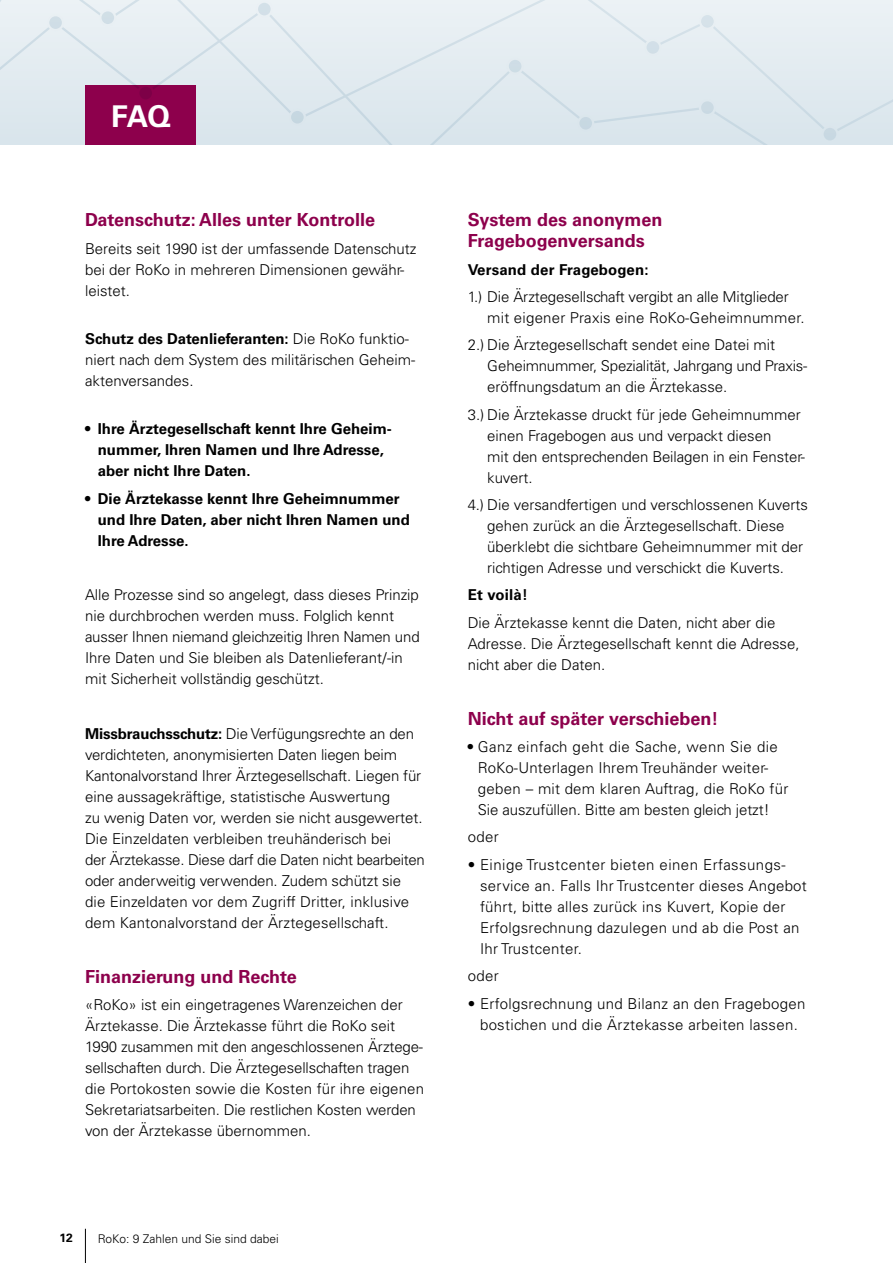
<style>
.page{position:relative;width:893px;height:1263px;background:#fff}
.page>*{position:absolute;margin:0;border:0;box-sizing:border-box;transform-origin:0 0}
.Headline_Negativ{font:700 30px "Univers";color:#fff}
.Titel_Rot{font:700 18px/21px "Univers";color:#8d004c}
.Lauftext{font:300 15px/21px "Univers";color:#000}
.Lauftext-2{font:300 15px/21px "Univers";letter-spacing:.02em;color:#000}
.Lauftext_Bold{font:700 15px/21px "Univers";color:#000}
.Lauftext-3{font:700 15px "Univers";letter-spacing:.01em;color:#000}
.t1{font:300 12px "Univers";color:#000}
.t2{font:700 12px "Univers";color:#000}
.s1{font-weight:700}
</style>
<div class="page">
<hr style="left:85px;top:1229px;width:1px;height:34px;background:#000">
<div style="left:0;top:0;width:893px;height:6px;background:#ecf2f5"></div>
<svg style="left:0;top:6px;width:893px;height:139px;background:#dcdee7"></svg>
<svg style="left:48px;top:15px;width:15px;height:15px"></svg>
<div style="left:47px;top:14px;width:17px;height:17px;border:2px solid #fff;border-radius:50%"></div>
<div style="left:138px;top:86px;width:15px;height:15px;background:#7d0047;border-radius:50%"></div>
<div style="left:137px;top:85px;width:17px;height:17px;border:2px solid #fff;border-radius:50%"></div>
<div style="left:257px;top:2px;width:15px;height:15px;background:#d9e5ec;border-radius:50%"></div>
<div style="left:256px;top:1px;width:17px;height:17px;border:2px solid #fff;border-radius:50%"></div>
<svg style="left:508px;top:59px;width:15px;height:15px"></svg>
<div style="left:507px;top:58px;width:17px;height:17px;border:2px solid #fff;border-radius:50%"></div>
<svg style="left:578px;top:116px;width:15px;height:15px"></svg>
<div style="left:577px;top:115px;width:17px;height:17px;border:2px solid #fff;border-radius:50%"></div>
<svg style="left:700px;top:100px;width:15px;height:15px"></svg>
<div style="left:699px;top:99px;width:17px;height:17px;border:2px solid #fff;border-radius:50%"></div>
<p class="Headline_Negativ" style="left:111px;top:99px;width:61px">FAQ</p>
<p class="Titel_Rot" style="left:85px;top:209px;width:291px">Datenschutz: Alles unter Kontrolle</p>
<p class="Lauftext" style="left:85px;top:238px;width:333px">Bereits seit 1990 ist der umfassende Datenschutz bei der RoKo in mehreren Dimensionen gewähr&shy;leistet.</p>
<p class="Lauftext" style="left:85px;top:328px;width:332px"><span class="s1">Schutz des Datenlieferanten:</span> Die RoKo funktio&shy;niert nach dem System des militärischen Geheim&shy;aktenversandes.</p>
<p class="Lauftext_Bold" style="left:98px;top:419px;width:294px;text-indent:-13px">• Ihre Ärztegesellschaft kennt Ihre Geheim&shy;nummer, Ihren Namen und Ihre Adresse, aber nicht Ihre Daten.</p>
<p class="Lauftext_Bold" style="left:98px;top:488px;width:314px;text-indent:-13px">• Die Ärztekasse kennt Ihre Geheimnummer und Ihre Daten, aber nicht Ihren Namen und<br>Ihre Adresse.</p>
<p class="Lauftext" style="left:85px;top:585px;width:336px">Alle Prozesse sind so angelegt, dass dieses Prinzip nie durchbrochen werden muss. Folglich kennt ausser Ihnen niemand gleichzeitig Ihren Namen und Ihre Daten und Sie bleiben als Datenlieferant/-in mit Sicherheit vollständig geschützt.</p>
<p class="Lauftext" style="left:85px;top:723px;width:341px"><span class="s1">Missbrauchsschutz:</span> Die Verfügungsrechte an den verdichteten, anonymisierten Daten liegen beim Kantonalvorstand Ihrer Ärztegesellschaft. Liegen für eine aussagekräftige, statistische Auswertung<br>zu wenig Daten vor, werden sie nicht ausgewertet.<br>Die Einzeldaten verbleiben treuhänderisch bei<br>der Ärztekasse. Diese darf die Daten nicht bearbeiten oder anderweitig verwenden. Zudem schützt sie die Einzeldaten vor dem Zugriff Dritter, inklusive dem Kantonalvorstand der Ärztegesellschaft.</p>
<p class="Titel_Rot" style="left:85px;top:966px;width:213px">Finanzierung und Rechte</p>
<p class="Lauftext" style="left:85px;top:994px;width:340px">«RoKo» ist ein eingetragenes Warenzeichen der Ärztekasse. Die Ärztekasse führt die RoKo seit 1990 zusammen mit den angeschlossenen Ärztege&shy;sellschaften durch. Die Ärztegesellschaften tragen die Portokosten sowie die Kosten für ihre eigenen Sekretariatsarbeiten. Die restlichen Kosten werden von der Ärztekasse übernommen.</p>
<p class="t2" style="left:60px;top:1231px;width:15px">12</p>
<p class="t1" style="left:98px;top:1231px;width:182px">RoKo: 9 Zahlen und Sie sind dabei</p>
<p class="Titel_Rot" style="left:468px;top:209px;width:196px">System des anonymen<br>Fragebogenversands</p>
<p class="Lauftext-3" style="left:468px;top:260px;width:182px">Versand der Fragebogen:</p>
<p class="Lauftext" style="left:487px;top:286px;width:319px;text-indent:-20px">1.) Die Ärztegesellschaft vergibt an alle Mitglieder mit eigener Praxis eine RoKo-Geheimnummer.</p>
<p class="Lauftext" style="left:487px;top:334px;width:321px;text-indent:-20px">2.) Die Ärztegesellschaft sendet eine Datei mit<br>Geheimnummer, Spezialität, Jahrgang und Praxis&shy;eröffnungsdatum an die Ärztekasse.</p>
<p class="Lauftext" style="left:487px;top:404px;width:319px;text-indent:-20px">3.) Die Ärztekasse druckt für jede Geheimnummer einen Fragebogen aus und verpackt diesen<br>mit den entsprechenden Beilagen in ein Fenster&shy;kuvert.</p>
<p class="Lauftext" style="left:487px;top:494px;width:322px;text-indent:-20px">4.) Die versandfertigen und verschlossenen Kuverts gehen zurück an die Ärztegesellschaft. Diese überklebt die sichtbare Geheimnummer mit der richtigen Adresse und verschickt die Kuverts.</p>
<p class="Lauftext-3" style="left:468px;top:586px;width:62px">Et voilà!</p>
<p class="Lauftext" style="left:468px;top:612px;width:333px">Die Ärztekasse kennt die Daten, nicht aber die<br>Adresse. Die Ärztegesellschaft kennt die Adresse, nicht aber die Daten.</p>
<p class="Titel_Rot" style="left:468px;top:708px;width:252px">Nicht auf später verschieben!</p>
<p class="Lauftext" style="left:478px;top:736px;width:312px;text-indent:-10px"><span class="s1">•</span> Ganz einfach geht die Sache, wenn Sie die RoKo-Unterlagen Ihrem Treuhänder weiter&shy;geben – mit dem klaren Auftrag, die RoKo für Sie auszufüllen. Bitte am besten gleich jetzt!</p>
<p class="Lauftext" style="left:468px;top:826px;width:32px">oder</p>
<p class="Lauftext-2" style="left:480px;top:854px;width:328px;text-indent:-12px">• Einige Trustcenter bieten einen Erfassungs&shy;service an. Falls Ihr Trustcenter dieses Angebot führt, bitte alles zurück ins Kuvert, Kopie der Erfolgsrechnung dazulegen und ab die Post an Ihr Trustcenter.</p>
<p class="Lauftext" style="left:468px;top:965px;width:32px">oder</p>
<p class="Lauftext-2" style="left:468px;top:993px;width:339px;text-align:center">• Erfolgsrechnung und Bilanz an den Fragebogen bostichen und die Ärztekasse arbeiten lassen.</p>
</div>
